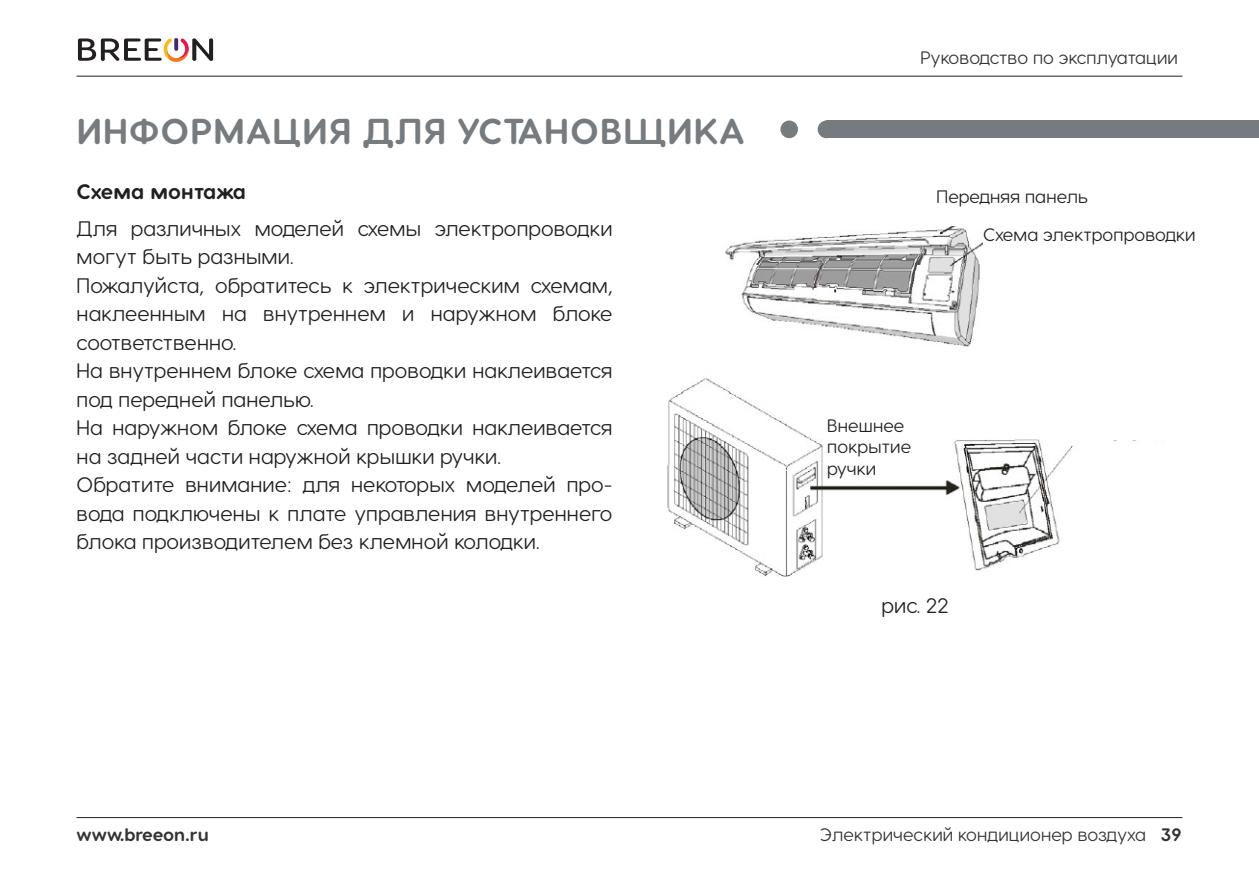
<style>
.page{position:relative;width:1259px;height:893px;background:#fff}
.page>*{position:absolute;margin:0;border:0;box-sizing:border-box;transform-origin:0 0}
.Zagolovok_in_box{font:700 36px "Visby Round CF";letter-spacing:.03em;color:#767b7f}
.Main{font:21px/28.5px "Visby Round CF";letter-spacing:.01em;color:#231f20}
.Main_bold{font:700 21px "Visby Round CF";letter-spacing:.01em;color:#231f20}
.Pict_november{font:21px "Visby Round CF";color:#231f20}
.t1{font:18px "Visby Round CF";letter-spacing:.01em;color:#333}
.Pict_november-2{font:18px/21.6px "Visby Round CF";letter-spacing:.01em;color:#231f20}
.t2{font:700 18px "Visby Round CF";letter-spacing:-.01em;color:#333}
.s1{font-weight:700}
</style>
<div class="page">
<hr style="left:77px;top:76px;width:1105px;height:1px;background:#231f20">
<hr style="left:77px;top:817px;width:1105px;height:1px;background:#231f20">
<svg style="left:78px;top:38px;width:135px;height:24px"></svg>
<img style="left:667px;top:226px;width:470px;height:351px">
<div style="left:826px;top:121px;width:433px;height:17px;background:#767b7f"></div>
<div style="left:817px;top:121px;width:18px;height:17px;background:#767b7f;border-radius:50%"></div>
<div style="left:780px;top:121px;width:18px;height:17px;background:#767b7f;border-radius:50%"></div>
<div style="left:983px;top:226px;width:218px;height:33px;background:#fff"></div>
<div style="left:1044px;top:395px;width:137px;height:45px;background:#fff"></div>
<div style="left:827px;top:417px;width:125px;height:63px;background:#fff"></div>
<p class="Zagolovok_in_box" style="left:77px;top:108px;width:669px">ИНФОРМАЦИЯ ДЛЯ УСТАНОВЩИКА</p>
<p class="Main_bold" style="left:77px;top:178px;width:171px">Схема монтажа</p>
<p class="Main" style="left:77px;top:214px;width:537px">Для различных моделей схемы электропроводки могут быть разными.</p>
<p class="Main" style="left:77px;top:271px;width:537px;text-align:justify">Пожалуйста, обратитесь к электрическим схемам, наклеенным на внутреннем и наружном блоке соответственно.</p>
<p class="Main" style="left:77px;top:356px;width:537px">На внутреннем блоке схема проводки наклеивается под передней панелью.</p>
<p class="Main" style="left:77px;top:413px;width:537px">На наружном блоке схема проводки наклеивается на задней части наружной крышки ручки.</p>
<p class="Main" style="left:77px;top:470px;width:537px;text-align:justify">Обратите внимание: для некоторых моделей про&shy;вода подключены к плате управления внутреннего блока производителем без клемной колодки.</p>
<p class="t1" style="left:920px;top:46px;width:259px">Руководство по эксплуатации</p>
<p class="Pict_november-2" style="left:936px;top:186px;width:153px">Передняя панель</p>
<p class="Pict_november-2" style="left:983px;top:223px;width:214px">Схема электропроводки</p>
<p class="Pict_november-2" style="left:827px;top:414px;width:85px">Внешнее покрытие ручки</p>
<p class="Pict_november" style="left:881px;top:592px;width:69px">рис. 22</p>
<p class="t2" style="left:77px;top:823px;width:134px">www.breeon.ru</p>
<p class="t1" style="left:820px;top:823px;width:362px">Электрический кондиционер воздуха <span class="s1">39</span></p>
</div>
